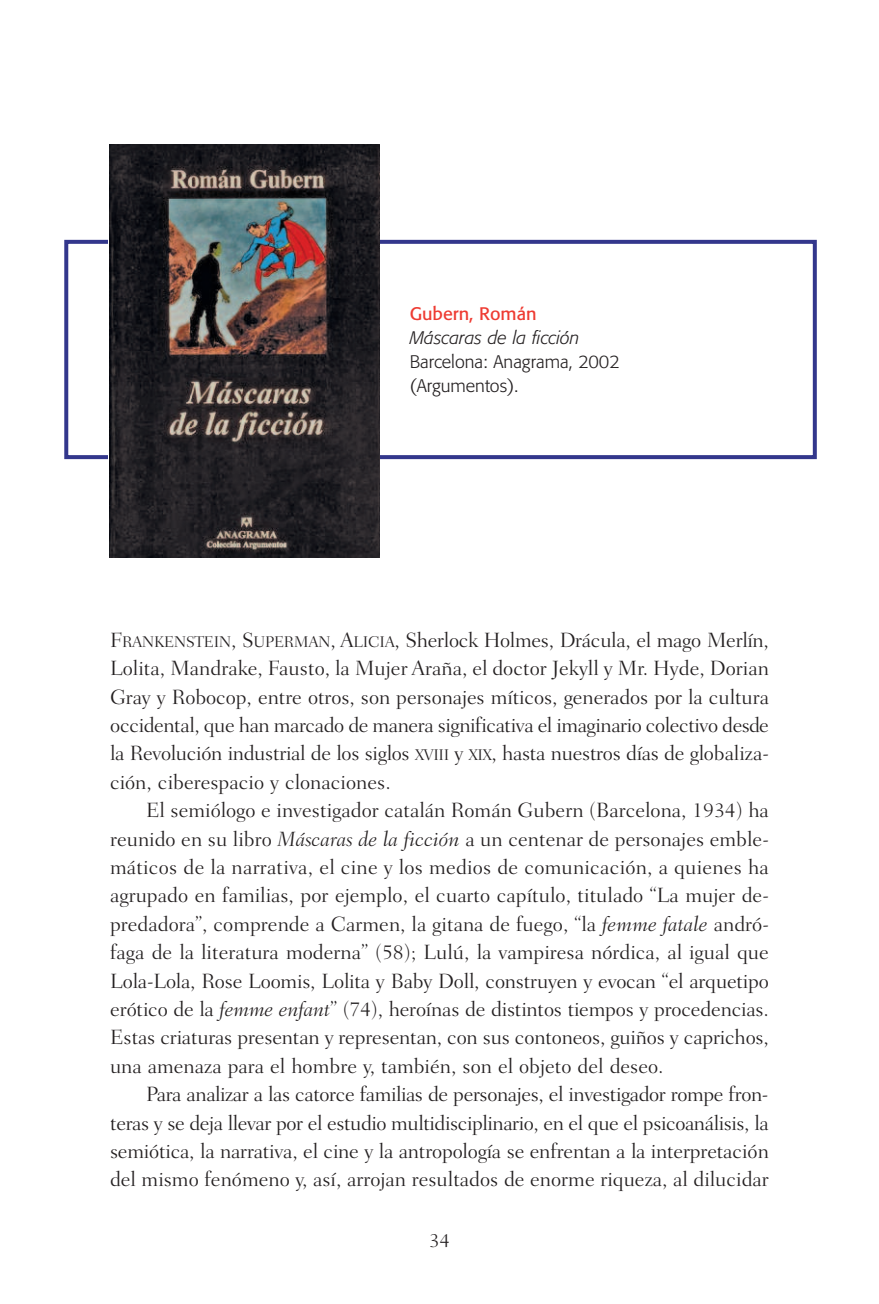
<style>
.page{position:relative;width:879px;height:1304px;background:#fff}
.page>*{position:absolute;margin:0;border:0;box-sizing:border-box;transform-origin:0 0}
.t1{font:300 21px "Fairfield LH";letter-spacing:-.005em;color:#231f20}
.t2{font:300 20px "Fairfield LH";color:#231f20}
.t3{font:300 18px/24px "Formata";color:#231f20}
.s1{font-weight:400;color:#ee3b32}
.s2{font-style:italic}
.s3{font-size:15.8px}
</style>
<div class="page">
<div style="left:64px;top:240px;width:753px;height:219px;border:4px solid #33378c"></div>
<img style="left:109px;top:144px;width:270px;height:414px">
<p class="t3" style="left:410px;top:303px;width:212px"><span class="s1">Gubern, Román<br></span><span class="s2">Máscaras de la ficción<br></span>Barcelona: Anagrama, 2002 (Argumentos).</p>
<p class="t1" style="left:110px;top:631px;width:660px">F<span class="s3">RANKENSTEIN</span>, S<span class="s3">UPERMAN</span>, A<span class="s3">LICIA</span>, Sherlock Holmes, Drácula, el mago Merlín,</p>
<p class="t1" style="left:110px;top:660px;width:660px">Lolita, Mandrake, Fausto, la Mujer Araña, el doctor Jekyll y Mr. Hyde, Dorian</p>
<p class="t1" style="left:110px;top:688px;width:660px">Gray y Robocop, entre otros, son personajes míticos, generados por la cultura</p>
<p class="t1" style="left:110px;top:717px;width:660px">occidental, que han marcado de manera significativa el imaginario colectivo desde</p>
<p class="t1" style="left:110px;top:745px;width:660px">la Revolución industrial de los siglos <span class="s3">XVIII</span> y <span class="s3">XIX</span>, hasta nuestros días de globaliza-</p>
<p class="t1" style="left:110px;top:773px;width:282px">ción, ciberespacio y clonaciones.</p>
<p class="t1" style="left:146px;top:802px;width:624px">El semiólogo e investigador catalán Román Gubern (Barcelona, 1934) ha</p>
<p class="t1" style="left:110px;top:830px;width:660px">reunido en su libro <span class="s2">Máscaras de la ficción</span> a un centenar de personajes emble-</p>
<p class="t1" style="left:110px;top:859px;width:660px">máticos de la narrativa, el cine y los medios de comunicación, a quienes ha</p>
<p class="t1" style="left:110px;top:887px;width:660px">agrupado en familias, por ejemplo, el cuarto capítulo, titulado “La mujer de-</p>
<p class="t1" style="left:110px;top:915px;width:660px">predadora”, comprende a Carmen, la gitana de fuego, “la <span class="s2">femme fatale</span> andró-</p>
<p class="t1" style="left:110px;top:944px;width:660px">faga de la literatura moderna” (58); Lulú, la vampiresa nórdica, al igual que</p>
<p class="t1" style="left:110px;top:972px;width:660px">Lola-Lola, Rose Loomis, Lolita y Baby Doll, construyen y evocan “el arquetipo</p>
<p class="t1" style="left:110px;top:1001px;width:660px">erótico de la <span class="s2">femme enfant</span>” (74), heroínas de distintos tiempos y procedencias.</p>
<p class="t1" style="left:110px;top:1029px;width:660px">Estas criaturas presentan y representan, con sus contoneos, guiños y caprichos,</p>
<p class="t1" style="left:110px;top:1057px;width:555px">una amenaza para el hombre y, también, son el objeto del deseo.</p>
<p class="t1" style="left:146px;top:1086px;width:624px">Para analizar a las catorce familias de personajes, el investigador rompe fron-</p>
<p class="t1" style="left:110px;top:1114px;width:660px">teras y se deja llevar por el estudio multidisciplinario, en el que el psicoanálisis, la</p>
<p class="t1" style="left:110px;top:1143px;width:660px">semiótica, la narrativa, el cine y la antropología se enfrentan a la interpretación</p>
<p class="t1" style="left:110px;top:1171px;width:660px">del mismo fenómeno y, así, arrojan resultados de enorme riqueza, al dilucidar</p>
<p class="t2" style="left:429px;top:1232px;width:22px">34</p>
</div>
